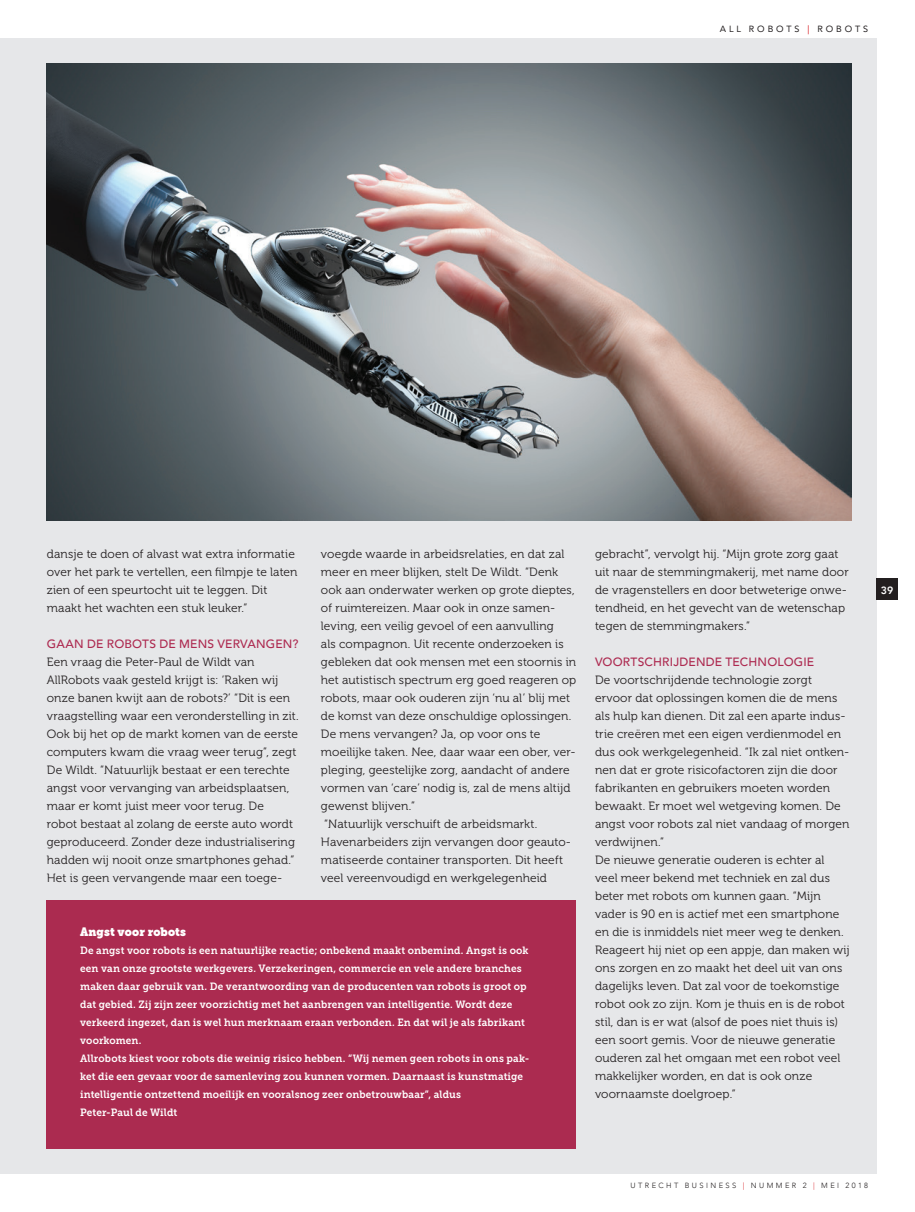
<style>
.page{position:relative;width:915px;height:1212px;background:#fff}
.page>*{position:absolute;margin:0;border:0;box-sizing:border-box;transform-origin:0 0}
.t1{font:12px/18px "Museo 300";letter-spacing:.01em;color:#231f20}
.t2{font:500 12px "Avenir";letter-spacing:.015em;color:#ad2a50}
.t3{font:12px "Museo Slab";letter-spacing:.01em;color:#fff;scale:.93 1}
.t4{font:10.5px/18px "Museo Slab 700";letter-spacing:.015em;color:#fff;scale:.95 1}
.t5{font:800 10.5px "Avenir";color:#fff}
.t6{font:9px "Avenir";letter-spacing:.325em;color:#231f20}
.t7{font:300 7.5px "Avenir";letter-spacing:.32em;color:#231f20}
.s1{color:#d81c23}
</style>
<div class="page">
<div style="left:0;top:38px;width:876px;height:1136px;background:#e6e7e9"></div>
<div style="left:876px;top:578px;width:21px;height:22px;background:#231f20"></div>
<div style="left:47px;top:900px;width:528px;height:248px;background:#ab2b50"></div>
<img style="left:47px;top:64px;width:803px;height:456px">
<p class="t6" style="left:719px;top:22px;width:150px">ALL ROBOTS <span class="s1">|</span> ROBOTS</p>
<p class="t1" style="left:321px;top:545px;width:257px">voegde waarde in arbeidsrelaties, en dat zal meer en meer blijken, stelt De Wildt. “Denk ook aan onderwater werken op grote dieptes, of ruimtereizen. Maar ook in onze samen&shy;leving, een veilig gevoel of een aanvulling<br>als compagnon. Uit recente onderzoeken is gebleken dat ook mensen met een stoornis in het autistisch spectrum erg goed reageren op robots, maar ook ouderen zijn ‘nu al’ blij met de komst van deze onschuldige oplossingen.<br>De mens vervangen? Ja, op voor ons te moeilijke taken. Nee, daar waar een ober, ver&shy;pleging, geestelijke zorg, aandacht of andere vormen van ‘care’ nodig is, zal de mens altijd gewenst blijven.”<br>“Natuurlijk verschuift de arbeidsmarkt.<br>Havenarbeiders zijn vervangen door geauto&shy;matiseerde container transporten. Dit heeft veel vereenvoudigd en werkgelegenheid</p>
<p class="t1" style="left:595px;top:545px;width:255px">gebracht”, vervolgt hij. “Mijn grote zorg gaat uit naar de stemmingmakerij, met name door de vragenstellers en door betweterige onwe&shy;tendheid, en het gevecht van de wetenschap tegen de stemmingmakers.”</p>
<p class="t1" style="left:47px;top:545px;width:252px">dansje te doen of alvast wat extra informatie over het park te vertellen, een filmpje te laten zien of een speurtocht uit te leggen. Dit maakt het wachten een stuk leuker.”</p>
<p class="t2" style="left:47px;top:633px;width:253px">GAAN DE ROBOTS DE MENS VERVANGEN?</p>
<p class="t1" style="left:47px;top:653px;width:253px">Een vraag die Peter-Paul de Wildt van AllRobots vaak gesteld krijgt is: ‘Raken wij onze banen kwijt aan de robots?’ “Dit is een vraagstelling waar een veronderstelling in zit.<br>Ook bij het op de markt komen van de eerste computers kwam die vraag weer terug”, zegt De Wildt. “Natuurlijk bestaat er een terechte angst voor vervanging van arbeidsplaatsen, maar er komt juist meer voor terug. De<br>robot bestaat al zolang de eerste auto wordt geproduceerd. Zonder deze industrialisering hadden wij nooit onze smartphones gehad.” Het is geen vervangende maar een toege-</p>
<p class="t2" style="left:595px;top:651px;width:220px">VOORTSCHRIJDENDE TECHNOLOGIE</p>
<p class="t1" style="left:595px;top:671px;width:256px">De voortschrijdende technologie zorgt ervoor dat oplossingen komen die de mens als hulp kan dienen. Dit zal een aparte indus&shy;trie creëren met een eigen verdienmodel en dus ook werkgelegenheid. “Ik zal niet ontken&shy;nen dat er grote risicofactoren zijn die door fabrikanten en gebruikers moeten worden bewaakt. Er moet wel wetgeving komen. De angst voor robots zal niet vandaag of morgen verdwijnen.”<br>De nieuwe generatie ouderen is echter al veel meer bekend met techniek en zal dus beter met robots om kunnen gaan. “Mijn vader is 90 en is actief met een smartphone en die is inmiddels niet meer weg te denken.<br>Reageert hij niet op een appje, dan maken wij ons zorgen en zo maakt het deel uit van ons dagelijks leven. Dat zal voor de toekomstige robot ook zo zijn. Kom je thuis en is de robot stil, dan is er wat (alsof de poes niet thuis is) een soort gemis. Voor de nieuwe generatie ouderen zal het omgaan met een robot veel makkelijker worden, en dat is ook onze voornaamste doelgroep.”</p>
<p class="t3" style="left:80px;top:925px;width:115px">Angst voor robots</p>
<p class="t4" style="left:80px;top:941px;width:474px">De angst voor robots is een natuurlijke reactie; onbekend maakt onbemind. Angst is ook een van onze grootste werkgevers. Verzekeringen, commercie en vele andere branches maken daar gebruik van. De verantwoording van de producenten van robots is groot op dat gebied. Zij zijn zeer voorzichtig met het aanbrengen van intelligentie. Wordt deze verkeerd ingezet, dan is wel hun merknaam eraan verbonden. En dat wil je als fabrikant voorkomen.<br>Allrobots kiest voor robots die weinig risico hebben. “Wij nemen geen robots in ons pak&shy;ket die een gevaar voor de samenleving zou kunnen vormen. Daarnaast is kunstmatige intelligentie ontzettend moeilijk en vooralsnog zeer onbetrouwbaar”, aldus<br>Peter-Paul de Wildt</p>
<p class="t5" style="left:880px;top:582px;width:14px">39</p>
<p class="t7" style="left:630px;top:1181px;width:239px">UTRECHT BUSINESS <span class="s1">|</span> NUMMER 2 <span class="s1">|</span> MEI 2018</p>
</div>
